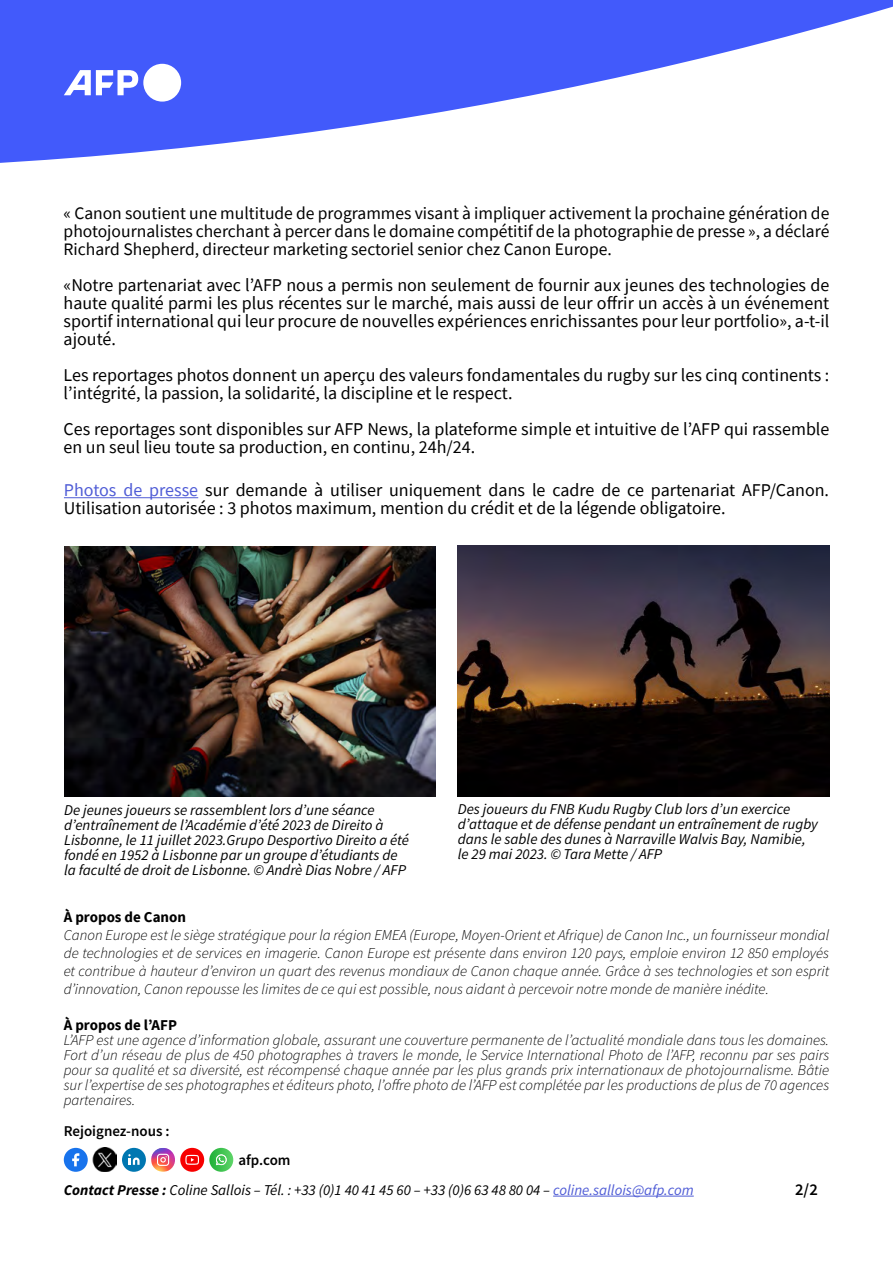
<style>
.page{position:relative;width:893px;height:1263px;background:#fff}
.page>*{position:absolute;margin:0;border:0;box-sizing:border-box;transform-origin:0 0}
.t1{font:18px/18px "Source Sans Pro";color:#000}
.t2{font:17.55px/18px "Source Sans Pro";color:#000;text-align:justify}
.t3{font:600 16.5px "Source Sans Pro";color:#000}
.t4{font:italic 300 15px/15px "Source Sans Pro";color:#000;text-align:justify}
.t5{font:italic 15px/15px "Source Sans Pro";color:#000}
.t6{font:700 15px "Source Sans Pro";color:#000}
.t7{font:600 15px "Source Sans Pro";color:#000}
.s1{color:#4f5cd6}
.s2{font-weight:700}
</style>
<div class="page">
<hr style="left:553px;top:1196px;width:141px;height:1px;background:#4f5cd6">
<div style="left:64px;top:1148px;width:24px;height:24px;background:#1873ec;border-radius:50%"></div>
<svg style="left:72px;top:1153px;width:7px;height:13px"></svg>
<svg style="left:151px;top:1148px;width:24px;height:24px"></svg>
<div style="left:122px;top:1148px;width:24px;height:24px;background:#0077b1;border-radius:50%"></div>
<svg style="left:128px;top:1154px;width:12px;height:11px"></svg>
<img style="left:93px;top:1148px;width:24px;height:24px">
<svg style="left:209px;top:1148px;width:24px;height:24px"></svg>
<svg style="left:215px;top:1154px;width:12px;height:11px"></svg>
<div style="left:180px;top:1148px;width:24px;height:24px;background:#f70000;border-radius:50%"></div>
<svg style="left:185px;top:1155px;width:14px;height:10px"></svg>
<img style="left:457px;top:545px;width:372px;height:252px">
<img style="left:64px;top:546px;width:372px;height:251px">
<svg style="left:0;top:0;width:893px;height:163px;fill:#425afb"></svg>
<svg style="left:64px;top:64px;width:117px;height:38px"></svg>
<hr style="left:64px;top:497px;width:134px;height:1px;background:#4f5cd6">
<p class="t2" style="left:64px;top:204px;width:767px">« Canon soutient une multitude de programmes visant à impliquer activement la prochaine génération de photojournalistes cherchant à percer dans le domaine compétitif de la photographie de presse », a déclaré Richard Shepherd, directeur marketing sectoriel senior chez Canon Europe.</p>
<p class="t1" style="left:64px;top:276px;width:767px;text-align:justify">«Notre partenariat avec l’AFP nous a permis non seulement de fournir aux jeunes des technologies de haute qualité parmi les plus récentes sur le marché, mais aussi de leur offrir un accès à un événement sportif international qui leur procure de nouvelles expériences enrichissantes pour leur portfolio», a-t-il ajouté.</p>
<p class="t1" style="left:64px;top:366px;width:767px">Les reportages photos donnent un aperçu des valeurs fondamentales du rugby sur les cinq continents : l’intégrité, la passion, la solidarité, la discipline et le respect.</p>
<p class="t1" style="left:64px;top:420px;width:767px">Ces reportages sont disponibles sur AFP News, la plateforme simple et intuitive de l’AFP qui rassemble en un seul lieu toute sa production, en continu, 24h/24.</p>
<p class="t1" style="left:64px;top:481px;width:767px"><span class="s1">Photos de presse</span> sur demande à utiliser uniquement dans le cadre de ce partenariat AFP/Canon.<br>Utilisation autorisée : 3 photos maximum, mention du crédit et de la légende obligatoire.</p>
<p class="t5" style="left:64px;top:802px;width:346px">De jeunes joueurs se rassemblent lors d’une séance d’entraînement de l’Académie d’été 2023 de Direito à Lisbonne, le 11 juillet 2023.Grupo Desportivo Direito a été fondé en 1952 à Lisbonne par un groupe d’étudiants de la faculté de droit de Lisbonne. © Andrè Dias Nobre / AFP</p>
<p class="t5" style="left:458px;top:801px;width:362px">Des joueurs du FNB Kudu Rugby Club lors d’un exercice d’attaque et de défense pendant un entraînement de rugby dans le sable des dunes à Narraville Walvis Bay, Namibie, le 29 mai 2023. © Tara Mette / AFP</p>
<p class="t6" style="left:64px;top:907px;width:124px">À propos de Canon</p>
<p class="t4" style="left:64px;top:926px;width:767px;line-height:18px">Canon Europe est le siège stratégique pour la région EMEA (Europe, Moyen-Orient et Afrique) de Canon Inc., un fournisseur mondial de technologies et de services en imagerie. Canon Europe est présente dans environ 120 pays, emploie environ 12 850 employés et contribue à hauteur d’environ un quart des revenus mondiaux de Canon chaque année. Grâce à ses technologies et son esprit d’innovation, Canon repousse les limites de ce qui est possible, nous aidant à percevoir notre monde de manière inédite.</p>
<p class="t6" style="left:64px;top:1014px;width:115px">À propos de l’AFP</p>
<p class="t4" style="left:64px;top:1032px;width:767px">L’AFP est une agence d’information globale, assurant une couverture permanente de l’actualité mondiale dans tous les domaines.<br>Fort d’un réseau de plus de 450 photographes à travers le monde, le Service International Photo de l’AFP, reconnu par ses pairs pour sa qualité et sa diversité, est récompensé chaque année par les plus grands prix internationaux de photojournalisme. Bâtie sur l’expertise de ses photographes et éditeurs photo, l’offre photo de l’AFP est complétée par les productions de plus de 70 agences partenaires.</p>
<p class="t7" style="left:64px;top:1121px;width:107px">Rejoignez-nous :</p>
<p class="t7" style="left:238px;top:1150px;width:54px">afp.com</p>
<p class="t5" style="left:64px;top:1182px;width:631px"><span class="s2">Contact Presse :</span> Coline Sallois – Tél. : +33 (0)1 40 41 45 60 – +33 (0)6 63 48 80 04 – <span class="s1">coline.sallois@afp.com</span></p>
<p class="t3" style="left:795px;top:1178px;width:24px">2/2</p>
</div>
